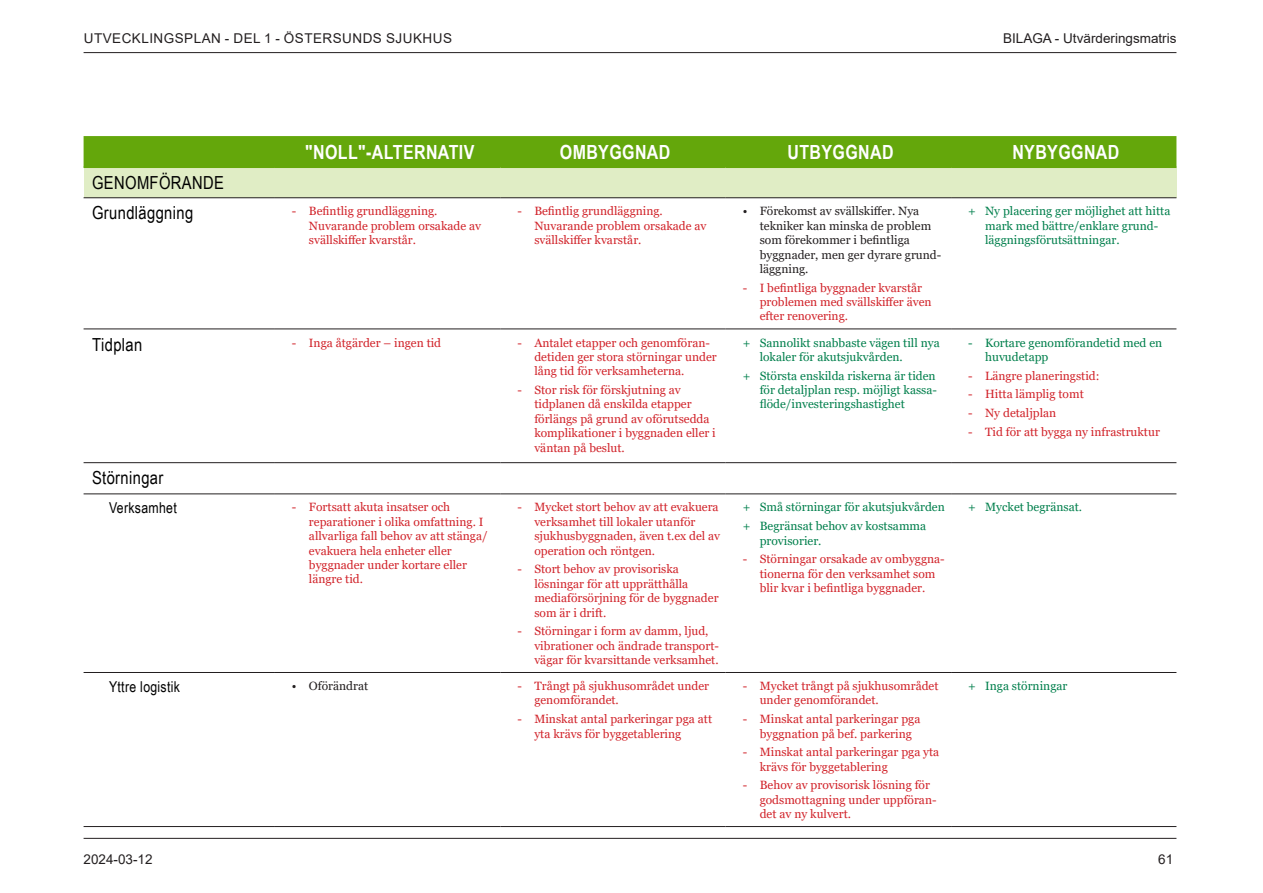
<style>
.page{position:relative;width:1263px;height:893px;background:#fff}
.page>*{position:absolute;margin:0;border:0;box-sizing:border-box;transform-origin:0 0}
.Tabelrubrik{font:700 19.5px "Arial Narrow";letter-spacing:.02em;color:#fff}
.Tabell_kolumn_rubrik{font:18px "Arial Narrow";letter-spacing:.02em;color:#000}
.Tabell_kolumn_underrubrik{font:15px "Arial Narrow";letter-spacing:.02em;color:#000}
.t1{font:13.5px "Arial";letter-spacing:.035em;color:#231f20}
.t2{font:13.5px "Arial";color:#231f20}
.t3{font:12px/14.4px "Georgia";color:#d1232a}
.t4{font:12px/14.4px "Georgia";color:#007f4c}
.t5{font:12px/14.4px "Georgia";color:#231f20}
</style>
<div class="page">
<div style="left:84px;top:136px;width:1092px;height:31px;background:#64a70b"></div>
<div style="left:84px;top:167px;width:1092px;height:31px;background:#e0edc5"></div>
<hr style="left:84px;top:167px;width:191px;height:1px;background:#64a70b">
<hr style="left:275px;top:167px;width:225px;height:1px;background:#64a70b">
<hr style="left:500px;top:167px;width:226px;height:1px;background:#64a70b">
<hr style="left:726px;top:167px;width:225px;height:1px;background:#64a70b">
<hr style="left:951px;top:167px;width:225px;height:1px;background:#64a70b">
<hr style="left:84px;top:197px;width:191px;height:1px;background:#231f20">
<hr style="left:275px;top:197px;width:225px;height:1px;background:#231f20">
<hr style="left:500px;top:197px;width:226px;height:1px;background:#231f20">
<hr style="left:726px;top:197px;width:225px;height:1px;background:#231f20">
<hr style="left:951px;top:197px;width:225px;height:1px;background:#231f20">
<hr style="left:84px;top:329px;width:191px;height:1px;background:#231f20">
<hr style="left:275px;top:329px;width:225px;height:1px;background:#231f20">
<hr style="left:500px;top:329px;width:226px;height:1px;background:#231f20">
<hr style="left:726px;top:329px;width:225px;height:1px;background:#231f20">
<hr style="left:951px;top:329px;width:225px;height:1px;background:#231f20">
<hr style="left:84px;top:462px;width:191px;height:1px;background:#231f20">
<hr style="left:275px;top:462px;width:225px;height:1px;background:#231f20">
<hr style="left:500px;top:462px;width:226px;height:1px;background:#231f20">
<hr style="left:726px;top:462px;width:225px;height:1px;background:#231f20">
<hr style="left:951px;top:462px;width:225px;height:1px;background:#231f20">
<hr style="left:84px;top:493px;width:191px;height:1px;background:#231f20">
<hr style="left:275px;top:493px;width:225px;height:1px;background:#231f20">
<hr style="left:500px;top:493px;width:226px;height:1px;background:#231f20">
<hr style="left:726px;top:493px;width:225px;height:1px;background:#231f20">
<hr style="left:951px;top:493px;width:225px;height:1px;background:#231f20">
<hr style="left:84px;top:672px;width:191px;height:1px;background:#231f20">
<hr style="left:275px;top:672px;width:225px;height:1px;background:#231f20">
<hr style="left:500px;top:672px;width:226px;height:1px;background:#231f20">
<hr style="left:726px;top:672px;width:225px;height:1px;background:#231f20">
<hr style="left:951px;top:672px;width:225px;height:1px;background:#231f20">
<hr style="left:84px;top:826px;width:191px;height:1px;background:#231f20">
<hr style="left:275px;top:826px;width:225px;height:1px;background:#231f20">
<hr style="left:500px;top:826px;width:226px;height:1px;background:#231f20">
<hr style="left:726px;top:826px;width:225px;height:1px;background:#231f20">
<hr style="left:951px;top:826px;width:225px;height:1px;background:#231f20">
<hr style="left:84px;top:52px;width:1092px;height:1px;background:#231f20">
<hr style="left:84px;top:838px;width:1092px;height:1px;background:#231f20">
<p class="t1" style="left:84px;top:29px;width:370px">UTVECKLINGSPLAN - DEL 1 - ÖSTERSUNDS SJUKHUS</p>
<p class="t2" style="left:1003px;top:29px;width:175px">BILAGA - Utvärderingsmatris</p>
<p class="Tabelrubrik" style="left:305px;top:137px;width:171px">"NOLL"-ALTERNATIV</p>
<p class="Tabelrubrik" style="left:560px;top:137px;width:112px">OMBYGGNAD</p>
<p class="Tabelrubrik" style="left:787px;top:137px;width:108px">UTBYGGNAD</p>
<p class="Tabelrubrik" style="left:1012px;top:137px;width:109px">NYBYGGNAD</p>
<p class="Tabell_kolumn_rubrik" style="left:92px;top:170px;width:133px">GENOMFÖRANDE</p>
<p class="Tabell_kolumn_rubrik" style="left:92px;top:200px;width:103px">Grundläggning</p>
<p class="t3" style="left:309px;top:204px;width:174px;text-indent:-17px">- Befintlig grundläggning.<br>Nuvarande problem orsakade av svällskiffer kvarstår.</p>
<p class="t3" style="left:534px;top:204px;width:174px;text-indent:-17px">- Befintlig grundläggning.<br>Nuvarande problem orsakade av svällskiffer kvarstår.</p>
<p class="t5" style="left:760px;top:204px;width:183px;text-indent:-17px">• Förekomst av svällskiffer. Nya tekniker kan minska de problem som förekommer i befintliga byggnader, men ger dyrare grund&shy;läggning.</p>
<p class="t3" style="left:760px;top:281px;width:173px;text-indent:-17px">- I befintliga byggnader kvarstår problemen med svällskiffer även efter renovering.</p>
<p class="Tabell_kolumn_rubrik" style="left:92px;top:331px;width:52px">Tidplan</p>
<p class="t3" style="left:292px;top:335px;width:151px">- Inga åtgärder – ingen tid</p>
<p class="t3" style="left:534px;top:335px;width:184px;text-indent:-17px">- Antalet etapper och genomföran&shy;detiden ger stora störningar under lång tid för verksamheterna.</p>
<p class="t3" style="left:534px;top:383px;width:183px;text-indent:-17px">- Stor risk för förskjutning av tidplanen då enskilda etapper förlängs på grund av oförutsedda komplikationer i byggnaden eller i väntan på beslut.</p>
<p class="Tabell_kolumn_rubrik" style="left:92px;top:465px;width:73px">Störningar</p>
<p class="Tabell_kolumn_underrubrik" style="left:109px;top:497px;width:69px">Verksamhet</p>
<p class="t3" style="left:309px;top:500px;width:180px;text-indent:-17px">- Fortsatt akuta insatser och reparationer i olika omfattning. I allvarliga fall behov av att stänga/ evakuera hela enheter eller byggnader under kortare eller längre tid.</p>
<p class="t3" style="left:534px;top:500px;width:187px;text-indent:-17px">- Mycket stort behov av att evakuera verksamhet till lokaler utanför sjukhusbyggnaden, även t.ex del av operation och röntgen.</p>
<p class="t3" style="left:534px;top:562px;width:186px;text-indent:-17px">- Stort behov av provisoriska lösningar för att upprätthålla mediaförsörjning för de byggnader som är i drift.</p>
<p class="t3" style="left:534px;top:624px;width:186px;text-indent:-17px">- Störningar i form av damm, ljud, vibrationer och ändrade transport&shy;vägar för kvarsittande verksamhet.</p>
<p class="Tabell_kolumn_underrubrik" style="left:109px;top:676px;width:72px">Yttre logistik</p>
<p class="t5" style="left:292px;top:679px;width:78px">• Oförändrat</p>
<p class="t3" style="left:534px;top:679px;width:176px;text-indent:-17px">- Trångt på sjukhusområdet under genomförandet.</p>
<p class="t3" style="left:534px;top:712px;width:179px;text-indent:-17px">- Minskat antal parkeringar pga att yta krävs för byggetablering</p>
<p class="t1" style="left:84px;top:850px;width:71px">2024-03-12</p>
<p class="t4" style="left:760px;top:335px;width:182px;text-indent:-17px">+ Sannolikt snabbaste vägen till nya lokaler för akutsjukvården.</p>
<p class="t4" style="left:760px;top:368px;width:179px;text-align:justify;text-indent:-17px">+ Största enskilda riskerna är tiden för detaljplan resp. möjligt kassa&shy;flöde/investeringshastighet</p>
<p class="t4" style="left:743px;top:500px;width:204px">+ Små störningar för akutsjukvården</p>
<p class="t4" style="left:760px;top:519px;width:168px;text-indent:-17px">+ Begränsat behov av kostsamma provisorier.</p>
<p class="t3" style="left:760px;top:552px;width:187px;text-indent:-17px">- Störningar orsakade av ombyggna&shy;tionerna för den verksamhet som blir kvar i befintliga byggnader.</p>
<p class="t3" style="left:760px;top:679px;width:180px;text-indent:-17px">- Mycket trångt på sjukhusområdet under genomförandet.</p>
<p class="t3" style="left:760px;top:712px;width:162px;text-indent:-17px">- Minskat antal parkeringar pga byggnation på bef. parkering</p>
<p class="t3" style="left:760px;top:745px;width:181px;text-indent:-17px">- Minskat antal parkeringar pga yta krävs för byggetablering</p>
<p class="t3" style="left:760px;top:778px;width:178px;text-indent:-17px">- Behov av provisorisk lösning för godsmottagning under uppföran&shy;det av ny kulvert.</p>
<p class="t4" style="left:985px;top:204px;width:187px;text-indent:-17px">+ Ny placering ger möjlighet att hitta mark med bättre/enklare grund&shy;läggningsförutsättningar.</p>
<p class="t4" style="left:985px;top:335px;width:179px;text-indent:-17px">- Kortare genomförandetid med en huvudetapp</p>
<p class="t3" style="left:968px;top:368px;width:133px">- Längre planeringstid:</p>
<p class="t3" style="left:968px;top:387px;width:117px">- Hitta lämplig tomt</p>
<p class="t3" style="left:968px;top:406px;width:90px">- Ny detaljplan</p>
<p class="t3" style="left:968px;top:424px;width:193px">- Tid för att bygga ny infrastruktur</p>
<p class="t4" style="left:968px;top:500px;width:116px">+ Mycket begränsat.</p>
<p class="t4" style="left:968px;top:679px;width:101px">+ Inga störningar</p>
<p class="t1" style="left:1158px;top:850px;width:17px">61</p>
</div>
